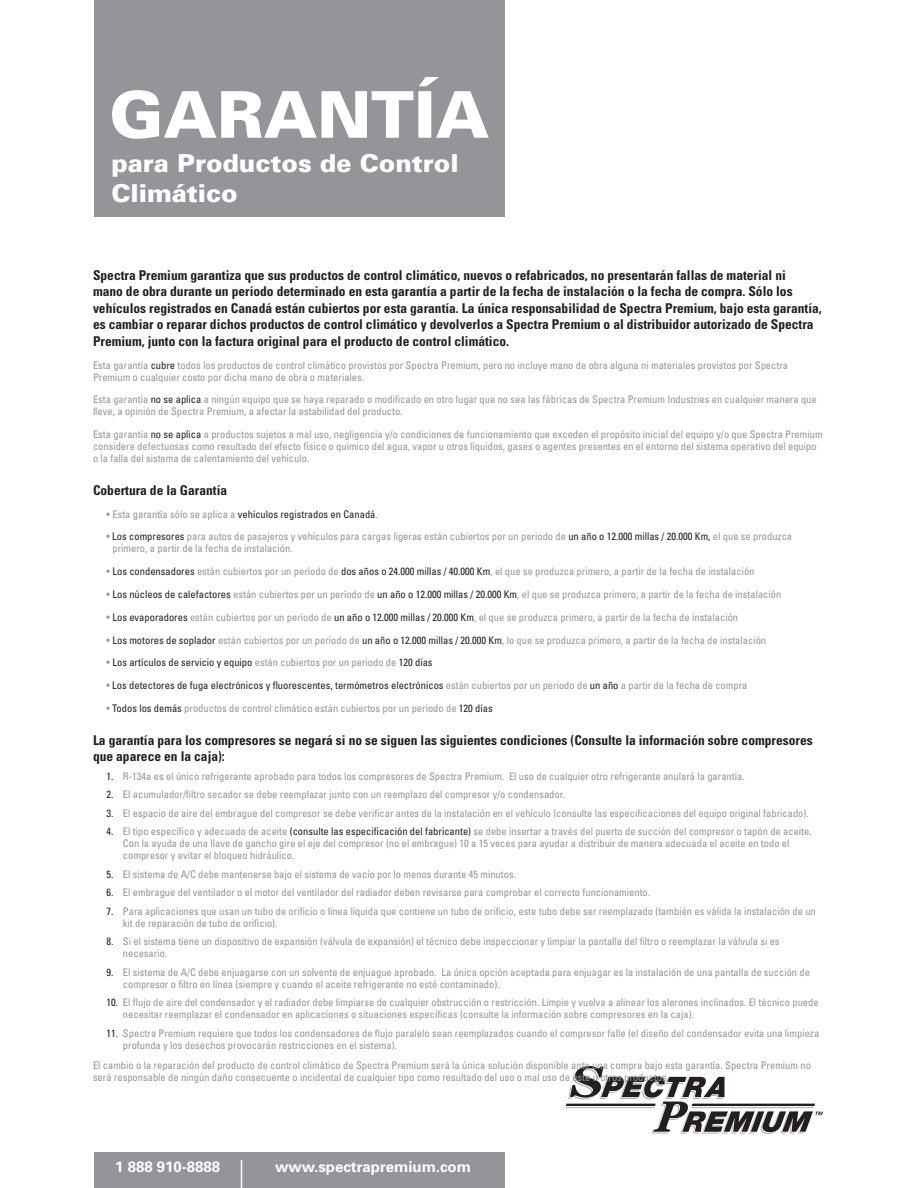
<style>
.page{position:relative;width:918px;height:1188px;background:#fff}
.page>*{position:absolute;margin:0;border:0;box-sizing:border-box;transform-origin:0 0}
.t1{font:900 64.5px "Univers";color:#fff}
.t2{font:900 24.75px/29.7px "Univers";color:#fff}
.t3{font:700 15px "Univers";color:#fff}
.t4{font:700 condensed 13.5px/16.5px "Univers";color:#231f20}
.t5{font:condensed 10.5px/12px "Univers";color:#939598}
.t6{font:condensed 10.5px "Univers";color:#231f20}
.s1{color:#231f20}
.s2{color:#939598}
</style>
<div class="page">
<div style="left:94px;top:1152px;width:410px;height:36px;background:#939598"></div>
<svg style="left:566px;top:1066px;width:257px;height:68px"></svg>
<div style="left:94px;top:0;width:410px;height:217px;background:#939598"></div>
<svg style="left:241px;top:1160px;width:1px;height:28px"></svg>
<h1 class="t1" style="left:110px;top:75px;width:381px">GARANTÍA</h1>
<h2 class="t2" style="left:111px;top:148px;width:349px">para Productos de Control<br>Climático</h2>
<p class="t4" style="left:93px;top:267px;width:730px">Spectra Premium garantiza que sus productos de control climático, nuevos o refabricados, no presentarán fallas de material ni<br>mano de obra durante un período determinado en esta garantía a partir de la fecha de instalación o la fecha de compra. Sólo los vehículos registrados en Canadá están cubiertos por esta garantía. La única responsabilidad de Spectra Premium, bajo esta garantía, es cambiar o reparar dichos productos de control climático y devolverlos a Spectra Premium o al distribuidor autorizado de Spectra Premium, junto con la factura original para el producto de control climático.</p>
<p class="t5" style="left:93px;top:359px;width:697px">Esta garantía <span class="s1">cubre</span> todos los productos de control climático provistos por Spectra Premium, pero no incluye mano de obra alguna ni materiales provistos por Spectra<br>Premium o cualquier costo por dicha mano de obra o materiales.</p>
<p class="t5" style="left:93px;top:393px;width:725px">Esta garantía <span class="s1">no se aplica</span> a ningún equipo que se haya reparado o modificado en otro lugar que no sea las fábricas de Spectra Premium Industries en cualquier manera que lleve, a opinión de Spectra Premium, a afectar la estabilidad del producto.</p>
<p class="t5" style="left:93px;top:428px;width:731px">Esta garantía <span class="s1">no se aplica</span> a productos sujetos a mal uso, negligencia y/o condiciones de funcionamiento que exceden el propósito inicial del equipo y/o que Spectra Premium considere defectuosas como resultado del efecto físico o químico del agua, vapor u otros líquidos, gases o agentes presentes en el entorno del sistema operativo del equipo o la falla del sistema de calentamiento del vehículo.</p>
<p class="t4" style="left:93px;top:482px;width:136px">Cobertura de la Garantía</p>
<p class="t6" style="left:107px;top:507px;width:273px"><span class="s2">• Esta garantía sólo se aplica a</span> vehículos registrados en Canadá<span class="s2">.</span></p>
<p class="t5" style="left:112px;top:530px;width:681px;text-indent:-6px">• <span class="s1">Los compresores</span> para autos de pasajeros y vehículos para cargas ligeras están cubiertos por un periodo de <span class="s1">un año o 12.000 millas / 20.000 Km,</span> el que se produzca primero, a partir de la fecha de instalación.</p>
<p class="t5" style="left:107px;top:565px;width:650px">• <span class="s1">Los condensadores</span> están cubiertos por un período de <span class="s1">dos años o 24.000 millas / 40.000 Km</span>, el que se produzca primero, a partir de la fecha de instalación</p>
<p class="t5" style="left:107px;top:588px;width:676px">• <span class="s1">Los núcleos de calefactores</span> están cubiertos por un período de <span class="s1">un año o 12.000 millas / 20.000 Km</span>, el que se produzca primero, a partir de la fecha de instalación</p>
<p class="t5" style="left:107px;top:611px;width:633px">• <span class="s1">Los evaporadores</span> están cubiertos por un período de <span class="s1">un año o 12.000 millas / 20.000 Km</span>, el que se produzca primero, a partir de la fecha de instalación</p>
<p class="t5" style="left:107px;top:634px;width:661px">• <span class="s1">Los motores de soplador</span> están cubiertos por un período de <span class="s1">un año o 12.000 millas / 20.000 Km</span>, lo que se produzca primero, a partir de la fecha de instalación</p>
<p class="t6" style="left:107px;top:656px;width:328px"><span class="s2">•</span> Los artículos de servicio y equipo <span class="s2">están cubiertos por un periodo de</span> 120 días</p>
<p class="t6" style="left:107px;top:679px;width:642px"><span class="s2">•</span> Los detectores de fuga electrónicos y fluorescentes, termómetros electrónicos <span class="s2">están cubiertos por un periodo de</span> un año <span class="s2">a partir de la fecha de compra</span></p>
<p class="t5" style="left:107px;top:702px;width:388px">• <span class="s1">Todos los demás</span> productos de control climático están cubiertos por un periodo de <span class="s1">120 días</span></p>
<p class="t4" style="left:93px;top:732px;width:721px">La garantía para los compresores se negará si no se siguen las siguientes condiciones (Consulte la información sobre compresores que aparece en la caja):</p>
<p class="t5" style="left:107px;top:770px;width:640px"><span class="s1">1.</span> R-134a es el único refrigerante aprobado para todos los compresores de Spectra Premium. El uso de cualquier otro refrigerante anulará la garantía.</p>
<p class="t5" style="left:107px;top:788px;width:460px"><span class="s1">2.</span> El acumulador/filtro secador se debe reemplazar junto con un reemplazo del compresor y/o condensador.</p>
<p class="t5" style="left:107px;top:807px;width:704px"><span class="s1">3.</span> El espacio de aire del embrague del compresor se debe verificar antes de la instalación en el vehículo (consulte las especificaciones del equipo original fabricado).</p>
<p class="t5" style="left:123px;top:825px;width:690px;text-indent:-16px"><span class="s1">4.</span> El tipo específico y adecuado de aceite <span class="s1">(consulte las especificación del fabricante)</span> se debe insertar a través del puerto de succión del compresor o tapón de aceite.<br>Con la ayuda de una llave de gancho gire el eje del compresor (no el embrague) 10 a 15 veces para ayudar a distribuir de manera adecuada el aceite en todo el compresor y evitar el bloqueo hidráulico.</p>
<p class="t5" style="left:107px;top:868px;width:411px"><span class="s1">5.</span> El sistema de A/C debe mantenerse bajo el sistema de vacío por lo menos durante 45 minutos.</p>
<p class="t5" style="left:107px;top:886px;width:545px"><span class="s1">6.</span> El embrague del ventilador o el motor del ventilador del radiador deben revisarse para comprobar el correcto funcionamiento.</p>
<p class="t5" style="left:123px;top:905px;width:694px;text-indent:-16px"><span class="s1">7.</span> Para aplicaciones que usan un tubo de orificio o línea líquida que contiene un tubo de orificio, este tubo debe ser reemplazado (también es válida la instalación de un kit de reparación de tubo de orificio).</p>
<p class="t5" style="left:123px;top:935px;width:658px;text-indent:-16px"><span class="s1">8.</span> Si el sistema tiene un dispositivo de expansión (válvula de expansión) el técnico debe inspeccionar y limpiar la pantalla del filtro o reemplazar la válvula si es necesario.</p>
<p class="t5" style="left:123px;top:966px;width:689px;text-indent:-16px"><span class="s1">9.</span> El sistema de A/C debe enjuagarse con un solvente de enjuague aprobado. La única opción aceptada para enjuagar es la instalación de una pantalla de succión de compresor o filtro en línea (siempre y cuando el aceite refrigerante no esté contaminado).</p>
<p class="t5" style="left:123px;top:996px;width:697px;text-indent:-16px"><span class="s1">10.</span> El flujo de aire del condensador y el radiador debe limpiarse de cualquier obstrucción o restricción. Limpie y vuelva a alinear los alerones inclinados. El técnico puede necesitar reemplazar el condensador en aplicaciones o situaciones específicas (consulte la información sobre compresores en la caja).</p>
<p class="t5" style="left:123px;top:1027px;width:698px;text-indent:-16px"><span class="s1">11.</span> Spectra Premium requiere que todos los condensadores de flujo paralelo sean reemplazados cuando el compresor falle (el diseño del condensador evita una limpieza profunda y los desechos provocarán restricciones en el sistema).</p>
<p class="t5" style="left:93px;top:1059px;width:719px">El cambio o la reparación del producto de control climático de Spectra Premium será la única solución disponible ante una compra bajo esta garantía. Spectra Premium no será responsable de ningún daño consecuente o incidental de cualquier tipo como resultado del uso o mal uso de éste u otros productos.</p>
<h3 class="t3" style="left:115px;top:1157px;width:107px">1 888 910-8888</h3>
<h3 class="t3" style="left:275px;top:1157px;width:197px">www.spectrapremium.com</h3>
</div>
